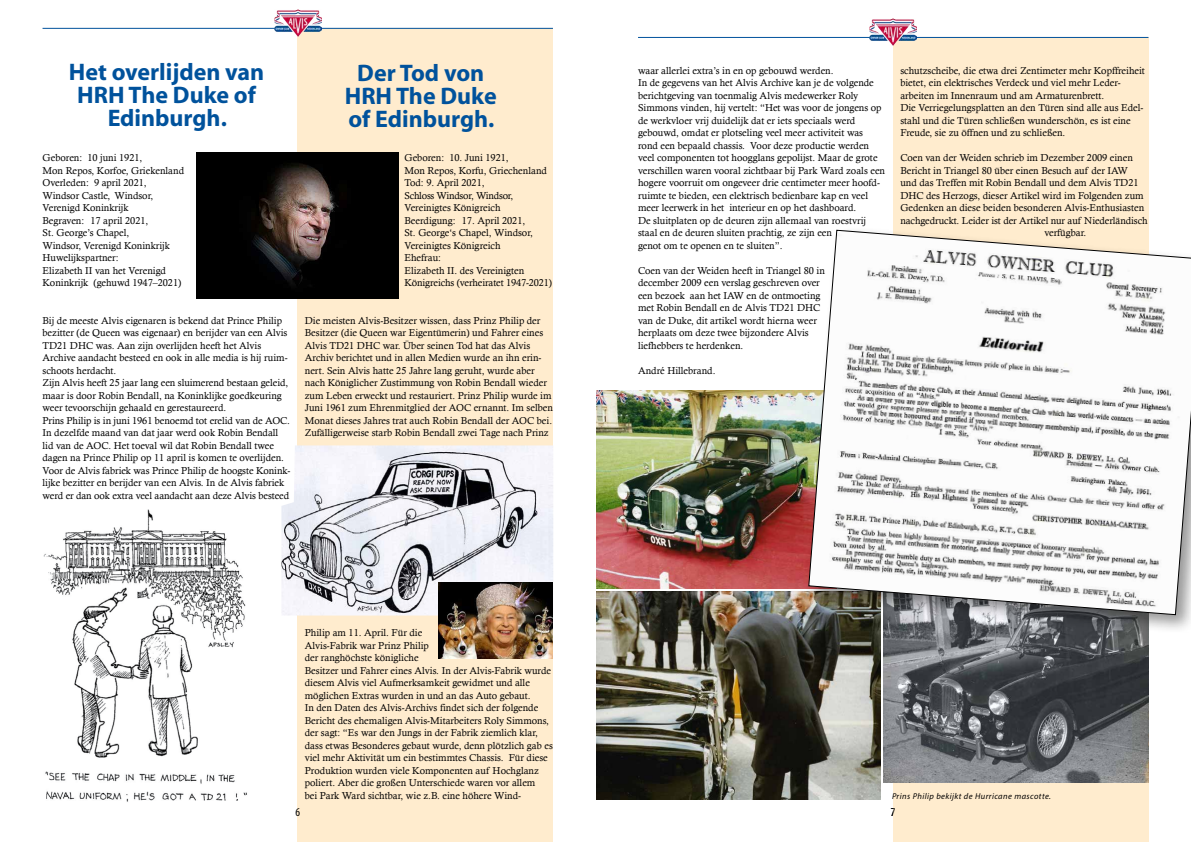
<style>
.page{position:relative;width:1191px;height:842px;background:#fff}
.page>*{position:absolute;margin:0;border:0;box-sizing:border-box;transform-origin:0 0}
.t1{font:700 24px/23px "Myriad";color:#00529c;text-align:center}
.t2{font:condensed 12px "Myriad Pro";color:#000}
.t3{font:10px/12.5px "Calisto";color:#000}
.t4{font:italic 8.5px "Myriad Pro";letter-spacing:.05em;color:#000}
</style>
<div class="page">
<div style="left:893px;top:37px;width:255px;height:805px;background:#ffecce"></div>
<hr style="left:915px;top:37px;width:233px;height:1px;background:#00529c">
<hr style="left:638px;top:37px;width:233px;height:1px;background:#00529c">
<img style="left:869px;top:19px;width:47px;height:27px">
<div style="left:298px;top:28px;width:255px;height:814px;background:#ffecce"></div>
<hr style="left:320px;top:28px;width:233px;height:1px;background:#00529c">
<hr style="left:43px;top:28px;width:232px;height:1px;background:#00529c">
<img style="left:274px;top:10px;width:47px;height:27px">
<img style="left:43px;top:509px;width:204px;height:293px">
<img style="left:196px;top:152px;width:203px;height:147px">
<img style="left:281px;top:445px;width:272px;height:170px">
<img style="left:438px;top:583px;width:115px;height:76px">
<img style="left:597px;top:391px;width:207px;height:198px">
<img style="left:883px;top:635px;width:265px;height:147px">
<img style="left:597px;top:592px;width:283px;height:207px">
<div style="left:804px;top:226px;width:387px;height:409px;background:#000;opacity:.41"></div>
<svg style="left:808px;top:230px;width:383px;height:385px"></svg>
<h1 class="t1" style="left:69px;top:62px;width:197px">Het overlijden van<br>HRH The Duke of<br>Edinburgh.</h1>
<p class="t3" style="left:43px;top:151px;width:143px">Geboren: 10 juni 1921,<br>Mon Repos, Korfoe, Griekenland<br>Overleden: 9 april 2021,<br>Windsor Castle, Windsor,<br>Verenigd Koninkrijk<br>Begraven: 17 april 2021,<br>St. George’s Chapel,<br>Windsor, Verenigd Koninkrijk<br>Huwelijkspartner:<br>Elizabeth II van het Verenigd<br>Koninkrijk (gehuwd 1947–2021)</p>
<p class="t3" style="left:43px;top:314px;width:249px">Bij de meeste Alvis eigenaren is bekend dat Prince Philip bezitter (de Queen was eigenaar) en berijder van een Alvis TD21 DHC was. Aan zijn overlijden heeft het Alvis Archive aandacht besteed en ook in alle media is hij ruim&shy;schoots herdacht.<br>Zijn Alvis heeft 25 jaar lang een sluimerend bestaan geleid, maar is door Robin Bendall, na Koninklijke goedkeuring weer tevoorschijn gehaald en gerestaureerd.<br>Prins Philip is in juni 1961 benoemd tot erelid van de AOC.<br>In dezelfde maand van dat jaar werd ook Robin Bendall lid van de AOC. Het toeval wil dat Robin Bendall twee dagen na Prince Philip op 11 april is komen te overlijden.<br>Voor de Alvis fabriek was Prince Philip de hoogste Konink&shy;lijke bezitter en berijder van een Alvis. In de Alvis fabriek werd er dan ook extra veel aandacht aan deze Alvis besteed</p>
<h1 class="t1" style="left:345px;top:62px;width:153px">Der Tod von<br>HRH The Duke of Edinburgh.</h1>
<p class="t3" style="left:900px;top:64px;width:246px">schutzscheibe, die etwa drei Zentimeter mehr Kopffreiheit bietet, ein elektrisches Verdeck und viel mehr Leder&shy;arbeiten im Innenraum und am Armaturenbrett.<br>Die Verriegelungsplatten an den Türen sind alle aus Edel&shy;stahl und die Türen schließen wunderschön, es ist eine Freude, sie zu öffnen und zu schließen.</p>
<p class="t3" style="left:900px;top:151px;width:234px">Coen van der Weiden schrieb im Dezember 2009 einen</p>
<p class="t3" style="left:900px;top:164px;width:229px">Bericht in Triangel 80 über einen Besuch auf der IAW</p>
<p class="t3" style="left:900px;top:176px;width:240px">und das Treffen mit Robin Bendall und dem Alvis TD21</p>
<p class="t3" style="left:900px;top:189px;width:245px">DHC des Herzogs, dieser Artikel wird im Folgenden zum</p>
<p class="t3" style="left:900px;top:201px;width:245px">Gedenken an diese beiden besonderen Alvis-Enthusiasten</p>
<p class="t3" style="left:900px;top:214px;width:249px">nachgedruckt. Leider ist der Artikel nur auf Niederländisch</p>
<p class="t3" style="left:1044px;top:226px;width:43px">verfügbar.</p>
<p class="t3" style="left:638px;top:64px;width:248px">waar allerlei extra’s in en op gebouwd werden.<br>In de gegevens van het Alvis Archive kan je de volgende berichtgeving van toenmalig Alvis medewerker Roly Simmons vinden, hij vertelt: “Het was voor de jongens op de werkvloer vrij duidelijk dat er iets speciaals werd gebouwd, omdat er plotseling veel meer activiteit was rond een bepaald chassis. Voor deze productie werden veel componenten tot hoogglans gepolijst. Maar de grote verschillen waren vooral zichtbaar bij Park Ward zoals een hogere voorruit om ongeveer drie centimeter meer hoofd&shy;ruimte te bieden, een elektrisch bedienbare kap en veel meer leerwerk in het interieur en op het dashboard.<br>De sluitplaten op de deuren zijn allemaal van roestvrij staal en de deuren sluiten prachtig, ze zijn een<br>genot om te openen en te sluiten”.</p>
<p class="t3" style="left:638px;top:264px;width:188px">Coen van der Weiden heeft in Triangel 80 in december 2009 een verslag geschreven over een bezoek aan het IAW en de ontmoeting met Robin Bendall en de Alvis TD21 DHC van de Duke, dit artikel wordt hierna weer herplaats om deze twee bijzondere Alvis liefhebbers te herdenken.</p>
<p class="t3" style="left:638px;top:364px;width:79px">André Hillebrand.</p>
<p class="t3" style="left:404px;top:151px;width:149px">Geboren: 10. Juni 1921,<br>Mon Repos, Korfu, Griechenland<br>Tod: 9. April 2021,<br>Schloss Windsor, Windsor,<br>Vereinigtes Königreich<br>Beerdigung: 17. April 2021,<br>St. George‘s Chapel, Windsor,<br>Vereinigtes Königreich<br>Ehefrau:<br>Elizabeth II. des Vereinigten<br>Königreichs (verheiratet 1947-2021)</p>
<p class="t3" style="left:305px;top:314px;width:250px">Die meisten Alvis-Besitzer wissen, dass Prinz Philip der Besitzer (die Queen war Eigentümerin) und Fahrer eines Alvis TD21 DHC war. Über seinen Tod hat das Alvis Archiv berichtet und in allen Medien wurde an ihn erin&shy;nert. Sein Alvis hatte 25 Jahre lang geruht, wurde aber nach Königlicher Zustimmung von Robin Bendall wieder zum Leben erweckt und restauriert. Prinz Philip wurde im Juni 1961 zum Ehrenmitglied der AOC ernannt. Im selben Monat dieses Jahres trat auch Robin Bendall der AOC bei.<br>Zufälligerweise starb Robin Bendall zwei Tage nach Prinz</p>
<p class="t3" style="left:305px;top:626px;width:249px">Philip am 11. April. Für die<br>Alvis-Fabrik war Prinz Philip<br>der ranghöchste königliche<br>Besitzer und Fahrer eines Alvis. In der Alvis-Fabrik wurde diesem Alvis viel Aufmerksamkeit gewidmet und alle möglichen Extras wurden in und an das Auto gebaut.<br>In den Daten des Alvis-Archivs findet sich der folgende Bericht des ehemaligen Alvis-Mitarbeiters Roly Simmons, der sagt: “Es war den Jungs in der Fabrik ziemlich klar, dass etwas Besonderes gebaut wurde, denn plötzlich gab es viel mehr Aktivität um ein bestimmtes Chassis. Für diese Produktion wurden viele Komponenten auf Hochglanz poliert. Aber die großen Unterschiede waren vor allem<br>bei Park Ward sichtbar, wie z.B. eine höhere Wind-</p>
<p class="t4" style="left:892px;top:791px;width:160px">Prins Philip bekijkt de Hurricane mascotte.</p>
<p class="t2" style="left:295px;top:805px;width:6px">6</p>
<p class="t2" style="left:891px;top:805px;width:6px">7</p>
</div>
